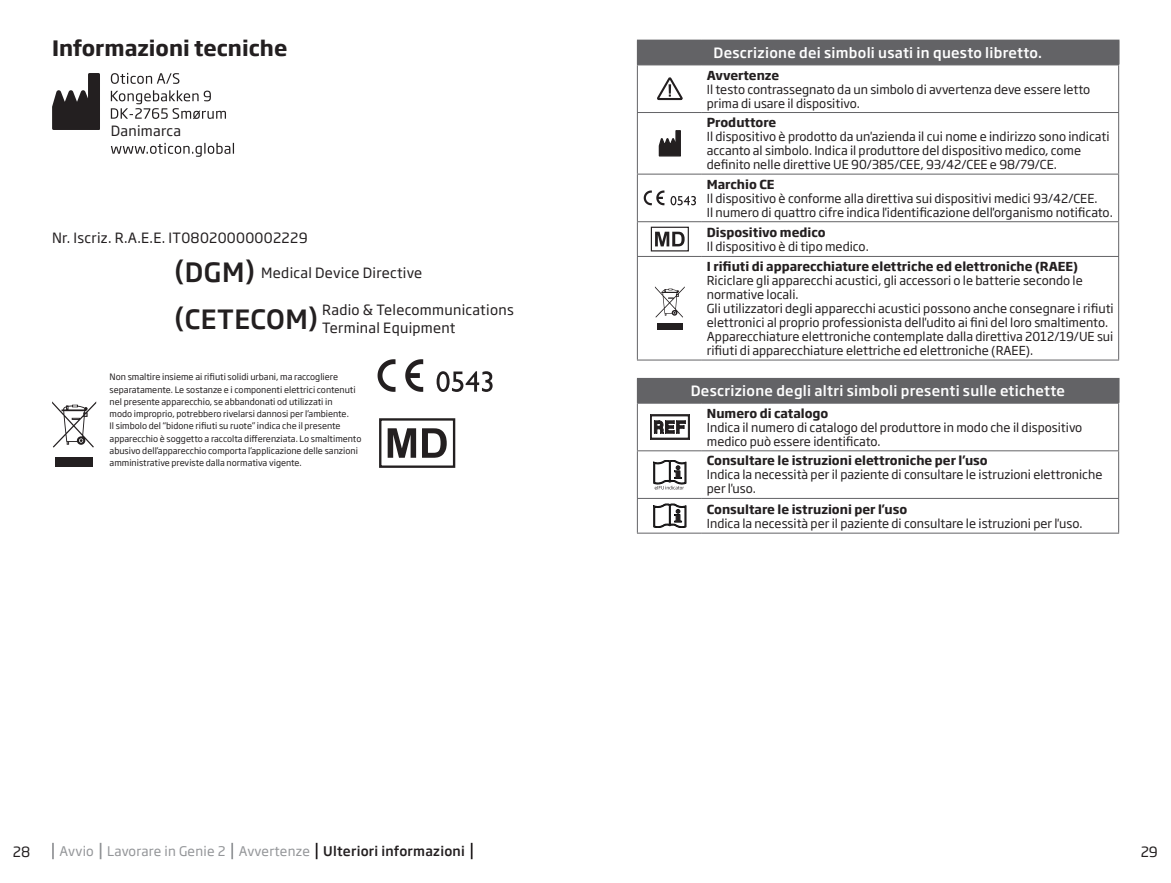
<style>
.page{position:relative;width:1171px;height:883px;background:#fff}
.page>*{position:absolute;margin:0;border:0;box-sizing:border-box;transform-origin:0 0}
.t1{font:500 26.25px/47.1px "Soho Gothic Pro";letter-spacing:.02em;color:#231f20}
.t2{font:700 21px "Soho Gothic Pro";color:#231f20}
.t3{font:14px/17.5px "Soho Gothic Pro";letter-spacing:.02em;color:#231f20}
.t4{font:500 14px "Soho Gothic Pro";letter-spacing:.02em;color:#fff}
.t5{font:13.12px "Soho Gothic Pro";letter-spacing:.02em;color:#939598}
.t6{font:12.25px/14px "Soho Gothic Pro";color:#231f20}
.t7{font:700 12.25px "Soho Gothic Pro";color:#231f20}
.t8{font:8.75px/12.2px "Soho Gothic Pro";color:#231f20}
.s1{font-weight:500;color:#231f20}
</style>
<div class="page">
<svg style="left:52px;top:401px;width:44px;height:47px"></svg>
<div style="left:56px;top:457px;width:37px;height:9px;background:#231f20"></div>
<svg style="left:52px;top:73px;width:48px;height:57px"></svg>
<div style="left:379px;top:418px;width:76px;height:50px;border:2px solid #231f20"></div>
<svg style="left:388px;top:428px;width:28px;height:30px"></svg>
<svg style="left:422px;top:428px;width:25px;height:30px"></svg>
<svg style="left:52px;top:843px;width:2px;height:16px"></svg>
<svg style="left:100px;top:843px;width:1px;height:16px"></svg>
<svg style="left:231px;top:843px;width:2px;height:16px"></svg>
<svg style="left:316px;top:843px;width:1px;height:16px"></svg>
<svg style="left:471px;top:843px;width:1px;height:16px"></svg>
<div style="left:637px;top:40px;width:481px;height:25px;background:#636366"></div>
<svg style="left:638px;top:65px;width:480px;height:141px"></svg>
<svg style="left:1118px;top:41px;width:1px;height:23px"></svg>
<hr style="left:637px;top:65px;width:1px;height:47px;background:#636366">
<hr style="left:702px;top:64px;width:417px;height:1px;background:#636366">
<hr style="left:1118px;top:65px;width:1px;height:47px;background:#636366">
<hr style="left:637px;top:112px;width:65px;height:1px;background:#636366">
<hr style="left:637px;top:113px;width:1px;height:61px;background:#636366">
<hr style="left:702px;top:112px;width:417px;height:1px;background:#636366">
<hr style="left:1118px;top:113px;width:1px;height:61px;background:#636366">
<hr style="left:637px;top:174px;width:65px;height:1px;background:#636366">
<hr style="left:637px;top:175px;width:1px;height:46px;background:#636366">
<hr style="left:702px;top:174px;width:417px;height:1px;background:#636366">
<hr style="left:1118px;top:175px;width:1px;height:46px;background:#636366">
<hr style="left:637px;top:221px;width:65px;height:1px;background:#636366">
<hr style="left:637px;top:222px;width:1px;height:34px;background:#636366">
<hr style="left:702px;top:221px;width:417px;height:1px;background:#636366">
<hr style="left:1118px;top:222px;width:1px;height:34px;background:#636366">
<hr style="left:637px;top:256px;width:65px;height:1px;background:#636366">
<hr style="left:637px;top:257px;width:1px;height:103px;background:#636366">
<hr style="left:702px;top:256px;width:417px;height:1px;background:#636366">
<hr style="left:1118px;top:257px;width:1px;height:103px;background:#636366">
<hr style="left:637px;top:360px;width:65px;height:1px;background:#636366">
<hr style="left:702px;top:360px;width:417px;height:1px;background:#636366">
<hr style="left:702px;top:40px;width:417px;height:1px;background:#636366">
<svg style="left:657px;top:77px;width:26px;height:23px"></svg>
<svg style="left:659px;top:130px;width:22px;height:27px"></svg>
<svg style="left:644px;top:190px;width:20px;height:15px"></svg>
<svg style="left:670px;top:196px;width:26px;height:9px"></svg>
<div style="left:651px;top:227px;width:38px;height:24px;border:1px solid #231f20"></div>
<svg style="left:655px;top:232px;width:29px;height:14px"></svg>
<svg style="left:655px;top:286px;width:30px;height:32px"></svg>
<div style="left:657px;top:324px;width:25px;height:6px;background:#231f20"></div>
<div style="left:637px;top:378px;width:481px;height:25px;background:#636366"></div>
<svg style="left:1118px;top:379px;width:1px;height:24px"></svg>
<hr style="left:637px;top:403px;width:65px;height:1px;background:#636366">
<hr style="left:637px;top:404px;width:1px;height:46px;background:#636366">
<hr style="left:702px;top:403px;width:417px;height:1px;background:#636366">
<hr style="left:1118px;top:404px;width:1px;height:46px;background:#636366">
<hr style="left:637px;top:450px;width:65px;height:1px;background:#636366">
<hr style="left:637px;top:451px;width:1px;height:47px;background:#636366">
<hr style="left:702px;top:450px;width:417px;height:1px;background:#636366">
<hr style="left:1118px;top:451px;width:1px;height:47px;background:#636366">
<hr style="left:637px;top:498px;width:65px;height:1px;background:#636366">
<hr style="left:637px;top:499px;width:1px;height:34px;background:#636366">
<hr style="left:702px;top:498px;width:417px;height:1px;background:#636366">
<hr style="left:1118px;top:499px;width:1px;height:34px;background:#636366">
<hr style="left:637px;top:533px;width:65px;height:1px;background:#636366">
<hr style="left:702px;top:533px;width:417px;height:1px;background:#636366">
<hr style="left:702px;top:378px;width:417px;height:1px;background:#636366">
<svg style="left:650px;top:415px;width:39px;height:24px"></svg>
<svg style="left:654px;top:460px;width:32px;height:30px"></svg>
<svg style="left:654px;top:504px;width:32px;height:24px"></svg>
<svg style="left:111px;top:73px;width:68px;height:11px"></svg>
<svg style="left:111px;top:90px;width:115px;height:29px"></svg>
<svg style="left:111px;top:143px;width:123px;height:14px"></svg>
<svg style="left:377px;top:359px;width:46px;height:33px"></svg>
<svg style="left:436px;top:371px;width:56px;height:21px"></svg>
<h2 class="t2" style="left:52px;top:32px;width:237px">Informazioni tecniche</h2>
<p class="t3" style="left:111px;top:122px;width:72px">Danimarca</p>
<p class="t3" style="left:52px;top:229px;width:257px">Nr. Iscriz. R.A.E.E. IT08020000002229</p>
<h1 class="t1" style="left:174px;top:247px;width:145px">(DGM) (CETECOM)</h1>
<p class="t3" style="left:261px;top:263px;width:163px">Medical Device Directive</p>
<p class="t3" style="left:322px;top:301px;width:193px">Radio &amp; Telecommunications<br>Terminal Equipment</p>
<p class="t8" style="left:110px;top:371px;width:253px">Non smaltire insieme ai rifiuti solidi urbani, ma raccogliere separatamente. Le sostanze e i componenti elettrici contenuti nel presente apparecchio, se abbandonati od utilizzati in<br>modo improprio, potrebbero rivelarsi dannosi per l’ambiente.<br>Il simbolo del “bidone rifiuti su ruote” indica che il presente apparecchio è soggetto a raccolta differenziata. Lo smaltimento abusivo dell’apparecchio comporta l’applicazione delle sanzioni amministrative previste dalla normativa vigente.</p>
<p class="t4" style="left:713px;top:42px;width:330px">Descrizione dei simboli usati in questo libretto.</p>
<p class="t7" style="left:707px;top:65px;width:74px">Avvertenze</p>
<p class="t6" style="left:707px;top:81px;width:385px">Il testo contrassegnato da un simbolo di avvertenza deve essere letto prima di usare il dispositivo.</p>
<p class="t7" style="left:707px;top:113px;width:71px">Produttore</p>
<p class="t6" style="left:707px;top:129px;width:404px">Il dispositivo è prodotto da un'azienda il cui nome e indirizzo sono indicati accanto al simbolo. Indica il produttore del dispositivo medico, come definito nelle direttive UE 90/385/CEE, 93/42/CEE e 98/79/CE.</p>
<p class="t7" style="left:707px;top:174px;width:69px">Marchio CE</p>
<p class="t6" style="left:707px;top:191px;width:407px">Il dispositivo è conforme alla direttiva sui dispositivi medici 93/42/CEE.<br>Il numero di quattro cifre indica l'identificazione dell'organismo notificato.</p>
<p class="t7" style="left:707px;top:223px;width:120px">Dispositivo medico</p>
<p class="t6" style="left:707px;top:239px;width:163px">Il dispositivo è di tipo medico.</p>
<p class="t7" style="left:707px;top:257px;width:373px">I rifiuti di apparecchiature elettriche ed elettroniche (RAEE)</p>
<p class="t6" style="left:707px;top:273px;width:408px">Riciclare gli apparecchi acustici, gli accessori o le batterie secondo le normative locali.<br>Gli utilizzatori degli apparecchi acustici possono anche consegnare i rifiuti elettronici al proprio professionista dell'udito ai fini del loro smaltimento.<br>Apparecchiature elettroniche contemplate dalla direttiva 2012/19/UE sui rifiuti di apparecchiature elettriche ed elettroniche (RAEE).</p>
<p class="t4" style="left:691px;top:380px;width:376px">Descrizione degli altri simboli presenti sulle etichette</p>
<p class="t7" style="left:707px;top:404px;width:123px">Numero di catalogo</p>
<p class="t6" style="left:707px;top:420px;width:377px">Indica il numero di catalogo del produttore in modo che il dispositivo medico può essere identificato.</p>
<p class="t7" style="left:707px;top:451px;width:282px">Consultare le istruzioni elettroniche per l’uso</p>
<p class="t6" style="left:707px;top:467px;width:397px">Indica la necessità per il paziente di consultare le istruzioni elettroniche per l'uso.</p>
<p class="t7" style="left:707px;top:499px;width:202px">Consultare le istruzioni per l’uso</p>
<p class="t6" style="left:707px;top:515px;width:377px">Indica la necessità per il paziente di consultare le istruzioni per l'uso.</p>
<p class="t3" style="left:13px;top:842px;width:19px">28</p>
<p class="t5" style="left:60px;top:841px;width:407px">Avvio Lavorare in Genie 2 Avvertenze <span class="s1">Ulteriori informazioni</span></p>
<p class="t3" style="left:1140px;top:842px;width:19px">29</p>
</div>
